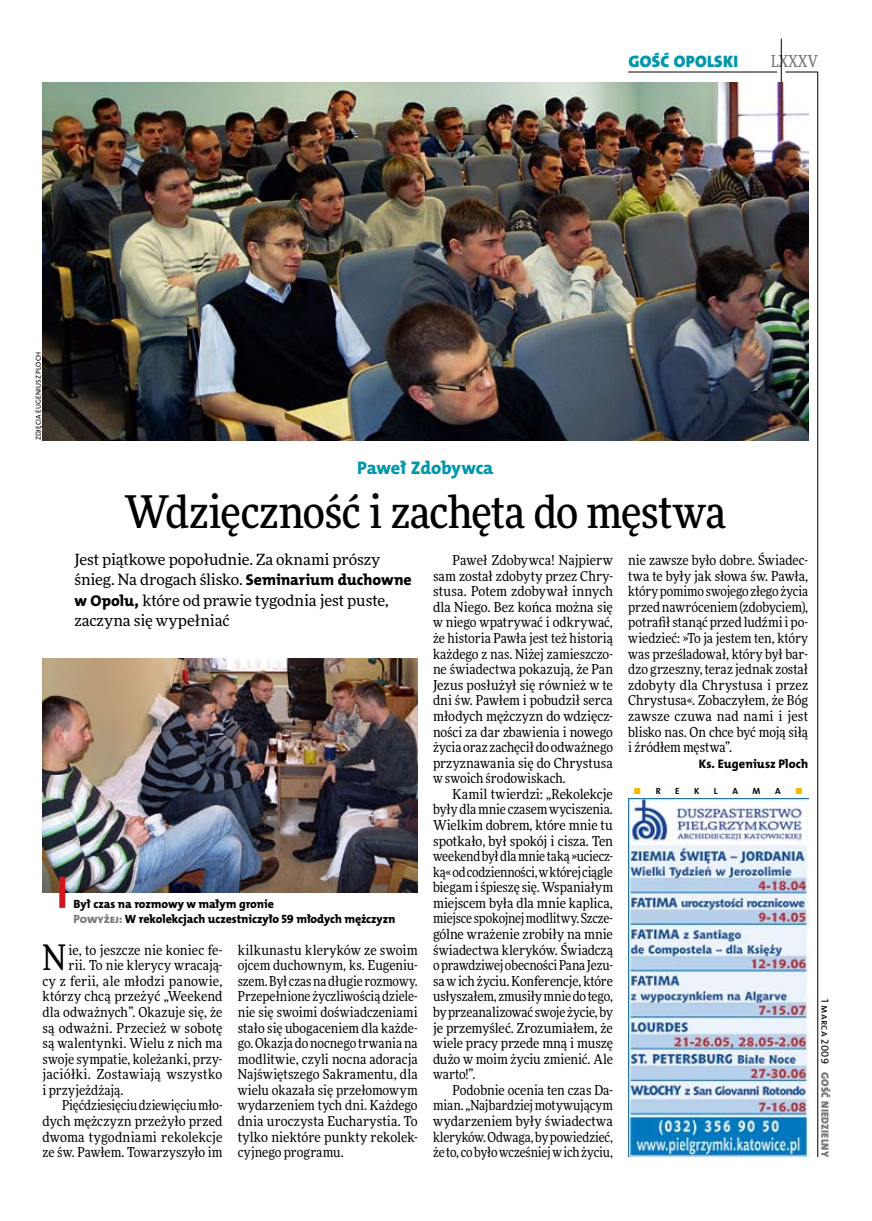
<style>
.page{position:relative;width:872px;height:1221px;background:#fff}
.page>*{position:absolute;margin:0;border:0;box-sizing:border-box;transform-origin:0 0}
.t1{font:500 45px "Freeday Narrow";letter-spacing:-.01em;color:#000}
.t2{font:35.25px "Freeday Narrow News";color:#000}
.t3{font:18.3px "The Mix HP8 Ex Bld";letter-spacing:-.005em;color:#0097aa}
.t4{font:16.65px "The Mix HP9 Blk";letter-spacing:.02em;color:#0097aa}
.t5{font:500 16.5px "Freeday Narrow";letter-spacing:-.01em;color:#787779;scale:.9 1}
.t6{font:15.45px/20.4px "Freeday News";letter-spacing:-.005em;color:#000}
.t7{font:13.8px/15.6px "Freeday Narrow News";letter-spacing:.005em;color:#000;text-align:justify}
.t8{font:13.8px "Freeday Narrow News";letter-spacing:.025em;color:#000}
.t9{font:12.45px "The Mix HP8 Ex Bld";letter-spacing:.01em;color:#000}
.t10{font:12px/15.6px "The Mix HP8 Ex Bld";letter-spacing:-.005em;color:#000}
.t11{font:10.5px "The Mix HP9 Blk";letter-spacing:.025em;color:#787779}
.t12{font:10.5px "The Mix HP5 Plain";letter-spacing:.02em;color:#000}
.t13{font:9px "The Mix HP7 Bld";color:#000}
.t14{font:9px "The Mix HP7 Bld";color:#f2b900}
.t15{font:7.2px "The Mix HP5 Plain";letter-spacing:.015em;color:#000}
.s1{font-family:"The Mix HP8 Ex Bld";font-size:15.75px}
.s2{color:#000}
.s3{color:#787779}
</style>
<div class="page">
<hr style="left:817px;top:72px;width:1px;height:1084px;background:#000">
<hr style="left:781px;top:39px;width:1px;height:43px;background:#000">
<hr style="left:785px;top:72px;width:32px;height:1px;background:#000">
<hr style="left:628px;top:72px;width:149px;height:1px;background:#000">
<img style="left:43px;top:82px;width:765px;height:358px">
<img style="left:43px;top:658px;width:375px;height:234px">
<div style="left:59px;top:876px;width:6px;height:31px;background:#d4151f"></div>
<img style="left:628px;top:798px;width:180px;height:358px">
<p class="t15" style="left:34px;top:440px;width:90px;rotate:-90deg">zdjęcia Eugeniusz Ploch</p>
<p class="t4" style="left:628px;top:50px;width:111px">GOŚĆ OPOLSKI</p>
<p class="t5" style="left:771px;top:50px;width:53px">LXXXV</p>
<h3 class="t3" style="left:357px;top:456px;width:138px">Paweł Zdobywca</h3>
<h1 class="t1" style="left:124px;top:484px;width:603px">Wdzięczność i zachęta do męstwa</h1>
<p class="t6" style="left:74px;top:548px;width:339px">Jest piątkowe popołudnie. Za oknami prószy śnieg. Na drogach ślisko. <span class="s1">Seminarium duchowne w Opolu,</span> które od prawie tygodnia jest puste, zaczyna się wypełniać</p>
<p class="t7" style="left:628px;top:552px;width:181px">nie zawsze było dobre. Świadec&shy;twa te były jak słowa św. Pawła, który pomimo swojego złego życia przed nawróceniem (zdobyciem), potrafił stanąć przed ludźmi i po&shy;wiedzieć: »To ja jestem ten, który was prześladował, który był bar&shy;dzo grzeszny, teraz jednak został zdobyty dla Chrystusa i przez Chrystusa«. Zobaczyłem, że Bóg zawsze czuwa nad nami i jest blisko nas. On chce być moją siłą i źródłem męstwa”.</p>
<p class="t9" style="left:698px;top:755px;width:111px">Ks. Eugeniusz Ploch</p>
<p class="t7" style="left:433px;top:552px;width:181px;text-indent:20px">Paweł Zdobywca! Najpierw sam został zdobyty przez Chry&shy;stusa. Potem zdobywał innych dla Niego. Bez końca można się w niego wpatrywać i odkrywać, że historia Pawła jest też historią każdego z nas. Niżej zamieszczo&shy;ne świadectwa pokazują, że Pan Jezus posłużył się również w te dni św. Pawłem i pobudził serca młodych mężczyzn do wdzięcz&shy;ności za dar zbawienia i nowego życia oraz zachęcił do odważnego przyznawania się do Chrystusa w swoich środowiskach.</p>
<p class="t7" style="left:433px;top:786px;width:181px;text-indent:20px">Kamil twierdzi: „Rekolekcje były dla mnie czasem wyciszenia.<br>Wielkim dobrem, które mnie tu spotkało, był spokój i cisza. Ten weekend był dla mnie taką »uciecz&shy;ką« od codzienności, wktórej ciągle biegam iśpieszę się. Wspaniałym miejscem była dla mnie kaplica, miejsce spokojnej modlitwy. Szcze&shy;gólne wrażenie zrobiły na mnie świadectwa kleryków. Świadczą oprawdziwej obecności Pana Jezu&shy;sa w ich życiu. Konferencje, które usłyszałem, zmusiły mnie do tego, by przeanalizować swoje życie, by je przemyśleć. Zrozumiałem, że wiele pracy przede mną i muszę dużo w moim życiu zmienić. Ale warto!”.</p>
<p class="t7" style="left:433px;top:1081px;width:181px;text-indent:20px">Podobnie ocenia ten czas Da&shy;mian. „Najbardziej motywującym wydarzeniem były świadectwa kleryków. Odwaga, by powiedzieć, że to, co było wcześniej wich życiu,</p>
<p class="t14" style="left:633px;top:785px;width:28px">■ <span class="s2">R</span></p>
<p class="t13" style="left:675px;top:785px;width:6px">E</p>
<p class="t13" style="left:694px;top:785px;width:7px">K</p>
<p class="t13" style="left:714px;top:785px;width:5px">L</p>
<p class="t13" style="left:732px;top:785px;width:18px">AMA</p>
<p class="t14" style="left:795px;top:785px;width:9px">■</p>
<p class="t10" style="left:74px;top:896px;width:323px">Był czas na rozmowy w małym gronie<br><span class="s3">Powyżej:</span> W rekolekcjach uczestniczyło 59 młodych mężczyzn</p>
<h2 class="t2" style="left:43px;top:935px;width:25px">N</h2>
<p class="t7" style="left:69px;top:941px;width:155px">ie, to jeszcze nie koniec fe-</p>
<p class="t7" style="left:238px;top:941px;width:181px">kilkunastu kleryków ze swoim ojcem duchownym, ks. Eugeniu&shy;szem. Był czas na długie rozmowy.<br>Przepełnione życzliwością dziele&shy;nie się swoimi doświadczeniami stało się ubogaceniem dla każde&shy;go. Okazja do nocnego trwania na modlitwie, czyli nocna adoracja Najświętszego Sakramentu, dla wielu okazała się przełomowym wydarzeniem tych dni. Każdego dnia uroczysta Eucharystia. To tylko niektóre punkty rekolek&shy;cyjnego programu.</p>
<p class="t7" style="left:69px;top:957px;width:155px">rii. To nie klerycy wracają-</p>
<p class="t7" style="left:43px;top:972px;width:181px">cy z ferii, ale młodzi panowie,</p>
<p class="t7" style="left:43px;top:988px;width:181px">którzy chcą przeżyć „Weekend</p>
<p class="t7" style="left:43px;top:1004px;width:181px">dla odważnych”. Okazuje się, że</p>
<p class="t7" style="left:43px;top:1019px;width:181px">są odważni. Przecież w sobotę</p>
<p class="t7" style="left:43px;top:1035px;width:181px">są walentynki. Wielu z nich ma</p>
<p class="t7" style="left:43px;top:1050px;width:181px">swoje sympatie, koleżanki, przy-</p>
<p class="t8" style="left:43px;top:1065px;width:181px">jaciółki. Zostawiają wszystko</p>
<p class="t7" style="left:43px;top:1081px;width:82px">i przyjeżdżają.</p>
<p class="t7" style="left:62px;top:1097px;width:162px">Pięćdziesięciu dziewięciu mło-</p>
<p class="t7" style="left:43px;top:1112px;width:181px">dych mężczyzn przeżyło przed</p>
<p class="t7" style="left:43px;top:1128px;width:181px">dwoma tygodniami rekolekcje</p>
<p class="t7" style="left:43px;top:1144px;width:181px">ze św. Pawłem. Towarzyszyło im</p>
<p class="t12" style="left:832px;top:998px;width:66px;rotate:90deg">1 marca 2009</p>
<p class="t11" style="left:832px;top:1071px;width:87px;rotate:90deg">GOŚĆ NIEDZIELNY</p>
</div>
